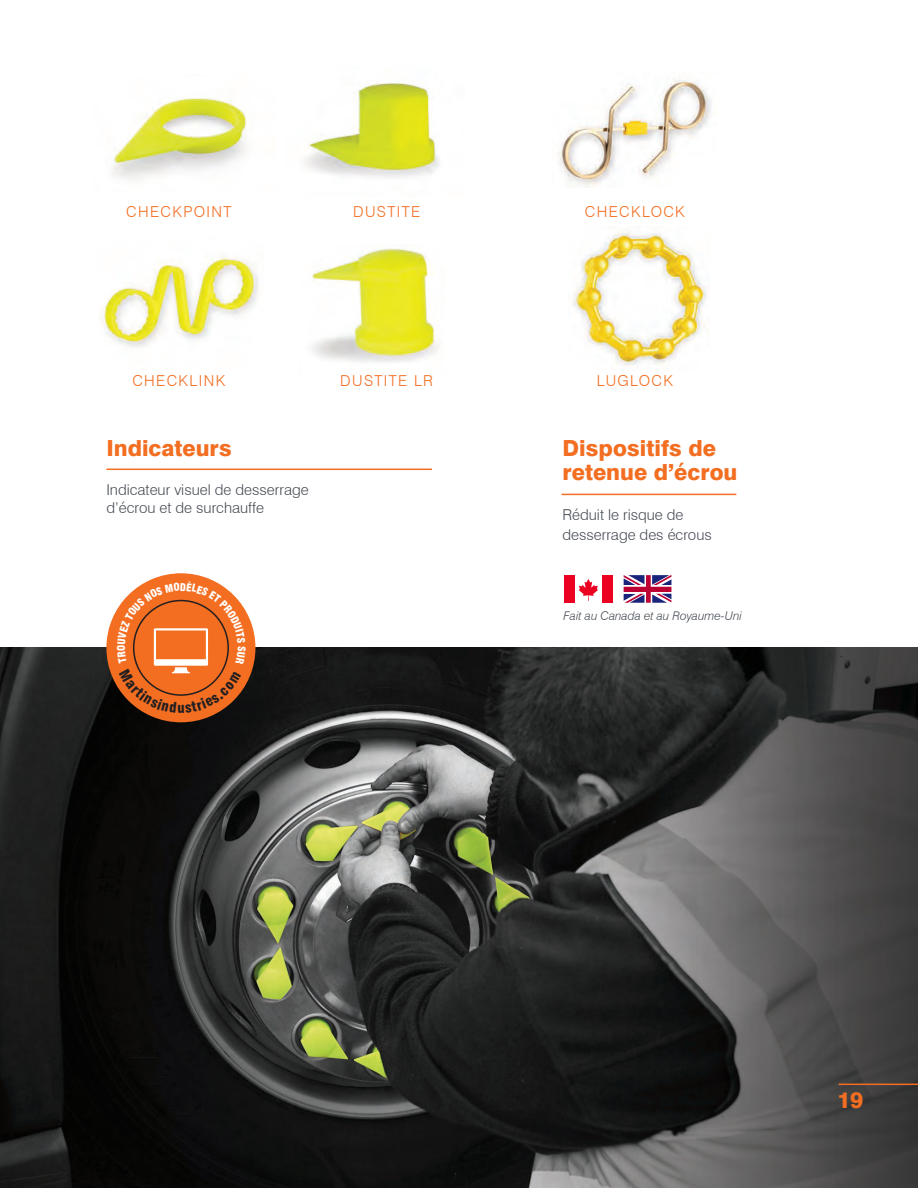
<style>
.page{position:relative;width:918px;height:1188px;background:#fff}
.page>*{position:absolute;margin:0;border:0;box-sizing:border-box;transform-origin:0 0}
.t1{font:800 22.5px "Swiss 721 BT";color:#f36e21}
.t2{font:800 22.2px "Swiss 721 BT";color:#f36e21}
.t3{font:300 15.15px "Swiss 721 BT";letter-spacing:.09em;color:#f36e21}
.t4{font:300 15px "Swiss 721 BT";color:#464b54}
.t5{font:italic 300 12px "Swiss 721 BT";color:#464b54}
</style>
<div class="page">
<img style="left:0;top:648px;width:918px;height:540px">
<div style="left:106px;top:573px;width:149px;height:149px;background:#f36e21;border-radius:50%"></div>
<hr style="left:839px;top:1084px;width:79px;height:1px;background:#f36e21">
<img style="left:112px;top:98px;width:135px;height:82px">
<img style="left:305px;top:83px;width:135px;height:95px">
<img style="left:99px;top:256px;width:160px;height:92px">
<img style="left:312px;top:248px;width:128px;height:114px">
<hr style="left:106px;top:469px;width:326px;height:1px;background:#f36e21">
<img style="left:559px;top:77px;width:152px;height:111px">
<img style="left:573px;top:229px;width:137px;height:137px">
<hr style="left:562px;top:494px;width:174px;height:1px;background:#f36e21">
<div style="left:564px;top:575px;width:11px;height:28px;background:#eb0021"></div>
<div style="left:602px;top:575px;width:11px;height:28px;background:#eb0021"></div>
<svg style="left:579px;top:579px;width:19px;height:22px"></svg>
<svg style="left:624px;top:575px;width:47px;height:28px"></svg>
<svg style="left:117px;top:581px;width:129px;height:132px"></svg>
<p class="t3" style="left:126px;top:202px;width:107px">CHECKPOINT</p>
<p class="t3" style="left:353px;top:202px;width:69px">DUSTITE</p>
<p class="t3" style="left:585px;top:202px;width:102px">CHECKLOCK</p>
<p class="t3" style="left:132px;top:371px;width:94px">CHECKLINK</p>
<p class="t3" style="left:340px;top:371px;width:94px">DUSTITE LR</p>
<p class="t3" style="left:597px;top:371px;width:78px">LUGLOCK</p>
<p class="t2" style="left:106px;top:434px;width:127px">Indicateurs</p>
<p class="t4" style="left:106px;top:480px;width:204px">Indicateur visuel de desserrage</p>
<p class="t4" style="left:106px;top:498px;width:159px">d’écrou et de surchauffe</p>
<p class="t2" style="left:562px;top:434px;width:155px">Dispositifs de</p>
<p class="t2" style="left:562px;top:458px;width:177px">retenue d’écrou</p>
<p class="t4" style="left:562px;top:506px;width:123px">Réduit le risque de</p>
<p class="t4" style="left:562px;top:525px;width:151px">desserrage des écrous</p>
<p class="t5" style="left:564px;top:608px;width:180px">Fait au Canada et au Royaume-Uni</p>
<h1 class="t1" style="left:837px;top:1086px;width:28px">19</h1>
</div>
